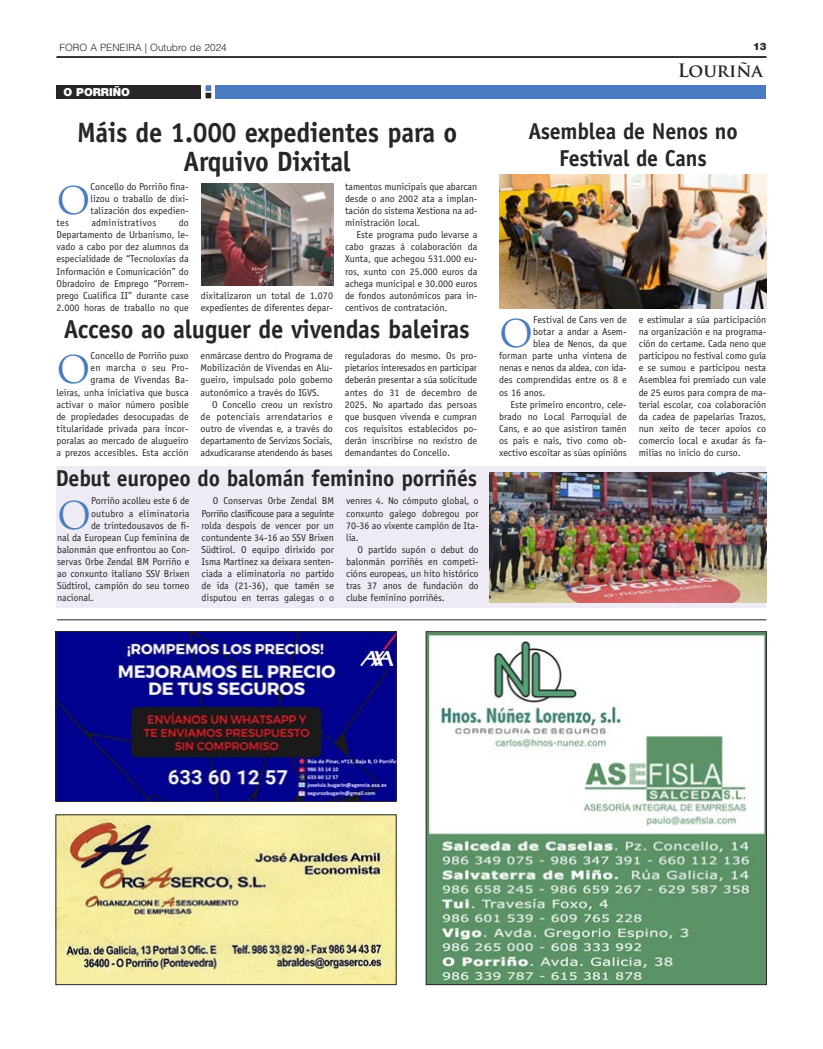
<style>
.page{position:relative;width:823px;height:1049px;background:#fff}
.page>*{position:absolute;margin:0;border:0;box-sizing:border-box;transform-origin:0 0}
.t1{font:37.2px "Trajan Pro";color:#487cbe}
.t2{font:700 28px/29.2px "Officina Sans Std";letter-spacing:-.01em;color:#272526;text-align:center;scale:.95 1}
.t3{font:700 26px "Officina Sans Std";letter-spacing:-.01em;color:#272526;scale:.95 1}
.t4{font:700 23px/27.6px "Officina Sans Std";letter-spacing:-.01em;color:#272526;text-align:center;scale:.95 1}
.t5{font:700 18px "Trajan Pro";color:#272526}
.t6{font:900 11px "Helvetica Neue LT";color:#fff}
.t7{font:10px/12.1px "Officina Sans Std";color:#272526;text-align:justify}
.t8{font:10px "Officina Sans Std";letter-spacing:.02em;color:#272526}
.t9{font:300 10px "Helvetica LT Std";color:#272526}
.t10{font:900 10px "Helvetica Neue LT";color:#272526}
</style>
<div class="page">
<div style="left:57px;top:466px;width:708px;height:142px;background:#efebf5"></div>
<div style="left:57px;top:85px;width:144px;height:13px;background:#272526"></div>
<div style="left:215px;top:85px;width:551px;height:13px;background:#487cbe"></div>
<svg style="left:205px;top:85px;width:6px;height:13px"></svg>
<hr style="left:57px;top:56px;width:708px;height:1px;background:#272526">
<hr style="left:56px;top:57px;width:710px;height:1px;background:#272526">
<img style="left:489px;top:472px;width:276px;height:130px">
<img style="left:201px;top:184px;width:132px;height:101px">
<img style="left:499px;top:174px;width:267px;height:135px">
<hr style="left:57px;top:619px;width:709px;height:1px;background:#272526">
<img style="left:58px;top:817px;width:336px;height:166px">
<div style="left:56px;top:815px;width:340px;height:170px;border:1px solid #272526"></div>
<img style="left:58px;top:633px;width:336px;height:166px">
<div style="left:56px;top:631px;width:340px;height:170px;border:1px solid #272526"></div>
<img style="left:427px;top:633px;width:337px;height:350px">
<div style="left:425px;top:631px;width:341px;height:354px;border:1px solid #272526"></div>
<p class="t9" style="left:59px;top:41px;width:169px">FORO A PENEIRA | Outubro de 2024</p>
<p class="t6" style="left:63px;top:87px;width:68px">O PORRIÑO</p>
<p class="t2" style="left:77px;top:120px;width:401px">Máis de 1.000 expedientes para o<br>Arquivo Dixital</p>
<p class="t1" style="left:56px;top:179px;width:36px">O</p>
<p class="t7" style="left:90px;top:181px;width:100px">Concello do Porriño fina&shy;lizou o traballo de dixi&shy;talización dos expedien-</p>
<p class="t7" style="left:56px;top:217px;width:14px">tes</p>
<p class="t8" style="left:91px;top:219px;width:66px">administrativos</p>
<p class="t7" style="left:56px;top:217px;width:134px;text-indent:122px">do Departamento de Urbanismo, le&shy;vado a cabo por dez alumnos da especialidade de “Tecnoloxías da Información e Comunicación” do Obradoiro de Emprego “Porrem&shy;prego Cualifica II” durante case 2.000 horas de traballo no que</p>
<p class="t7" style="left:201px;top:290px;width:134px">dixitalizaron un total de 1.070 expedientes de diferentes depar-</p>
<p class="t7" style="left:345px;top:181px;width:134px">tamentos municipais que abarcan desde o ano 2002 ata a implan&shy;tación do sistema Xestiona na ad&shy;ministración local.</p>
<p class="t7" style="left:345px;top:230px;width:134px;text-indent:11px">Este programa pudo levarse a cabo grazas á colaboración da Xunta, que achegou 531.000 eu&shy;ros, xunto con 25.000 euros da achega municipal e 30.000 euros de fondos autonómicos para in&shy;centivos de contratación.</p>
<p class="t3" style="left:64px;top:320px;width:428px">Acceso ao aluguer de vivendas baleiras</p>
<p class="t7" style="left:56px;top:351px;width:134px;text-align:right">Concello de Porriño puxo<br>en marcha o seu Pro-<br>grama de Vivendas Ba-<br>leiras, unha iniciativa que busca activar o maior número posible de propiedades desocupadas de titularidade privada para incor&shy;poralas ao mercado de alugueiro a prezos accesibles. Esta acción</p>
<p class="t7" style="left:200px;top:351px;width:134px">enmárcase dentro do Programa de Mobilización de Vivendas en Alu&shy;gueiro, impulsado polo goberno autonómico a través do IGVS.</p>
<p class="t1" style="left:56px;top:349px;width:36px">O</p>
<p class="t7" style="left:200px;top:399px;width:134px;text-indent:11px">O Concello creou un rexistro de potenciais arrendatarios e outro de vivendas e, a través do departamento de Servizos Sociais, adxudicaranse atendendo ás bases</p>
<p class="t7" style="left:344px;top:351px;width:134px">reguladoras do mesmo. Os pro&shy;pietarios interesados en participar deberán presentar a súa solicitude antes do 31 de decembro de 2025. No apartado das persoas que busquen vivenda e cumpran cos requisitos establecidos po&shy;derán inscribirse no rexistro de demandantes do Concello.</p>
<p class="t4" style="left:56px;top:467px;width:444px">Debut europeo do balomán feminino porriñés</p>
<p class="t1" style="left:57px;top:494px;width:36px">O</p>
<p class="t7" style="left:91px;top:496px;width:100px">Porriño acolleu este 6 de</p>
<p class="t8" style="left:91px;top:509px;width:100px">outubro a eliminatoria</p>
<p class="t7" style="left:91px;top:520px;width:100px">de trintedousavos de fi-</p>
<p class="t7" style="left:57px;top:532px;width:134px">nal da European Cup feminina de</p>
<p class="t7" style="left:57px;top:544px;width:134px">balonmán que enfrontou ao Con-</p>
<p class="t7" style="left:57px;top:556px;width:134px">servas Orbe Zendal BM Porriño e</p>
<p class="t7" style="left:57px;top:568px;width:134px">ao conxunto italiano SSV Brixen</p>
<p class="t7" style="left:57px;top:580px;width:134px">Südtirol, campión do seu torneo</p>
<p class="t7" style="left:57px;top:593px;width:38px">nacional.</p>
<p class="t7" style="left:201px;top:496px;width:134px;text-indent:11px">O Conservas Orbe Zendal BM Porriño clasificouse para a seguinte rolda despois de vencer por un contundente 34-16 ao SSV Brixen Südtirol. O equipo dirixido por Isma Martínez xa deixara senten&shy;ciada a eliminatoria no partido de ida (21-36), que tamén se disputou en terras galegas o o</p>
<p class="t7" style="left:346px;top:496px;width:134px">venres 4. No cómputo global, o conxunto galego dobregou por 70-36 ao vixente campión de Ita&shy;lia.</p>
<p class="t7" style="left:346px;top:544px;width:134px;text-indent:11px">O partido supón o debut do balonmán porriñés en competi&shy;cións europeas, un hito histórico tras 37 anos de fundación do clube feminino porriñés.</p>
<p class="t10" style="left:752px;top:42px;width:15px">13</p>
<p class="t5" style="left:677px;top:60px;width:87px">Louriña</p>
<p class="t4" style="left:528px;top:119px;width:222px">Asemblea de Nenos no<br>Festival de Cans</p>
<p class="t1" style="left:499px;top:312px;width:36px">O</p>
<p class="t7" style="left:533px;top:314px;width:95px">Festival de Cans ven de</p>
<p class="t7" style="left:533px;top:326px;width:95px">botar a andar a Asem-</p>
<p class="t7" style="left:533px;top:338px;width:95px">blea de Nenos, da que</p>
<p class="t7" style="left:499px;top:351px;width:129px">forman parte unha vintena de</p>
<p class="t7" style="left:499px;top:363px;width:129px">nenas e nenos da aldea, con ida-</p>
<p class="t7" style="left:499px;top:375px;width:129px">des comprendidas entre os 8 e</p>
<p class="t7" style="left:499px;top:387px;width:48px">os 16 anos.</p>
<p class="t7" style="left:499px;top:399px;width:129px;text-indent:11px">Este primeiro encontro, cele&shy;brado no Local Parroquial de Cans, e ao que asistiron tamén os pais e nais, tivo como ob&shy;xectivo escoitar as súas opinións</p>
<p class="t7" style="left:638px;top:314px;width:129px">e estimular a súa participación na organización e na programa&shy;ción do certame. Cada neno que participou no festival como guía e se sumou e participou nesta Asemblea foi premiado cun vale de 25 euros para compra de ma&shy;terial escolar, coa colaboración da cadea de papelarías Trazos, nun xeito de tecer apoios co comercio local e axudar ás fa&shy;milias no inicio do curso.</p>
</div>
